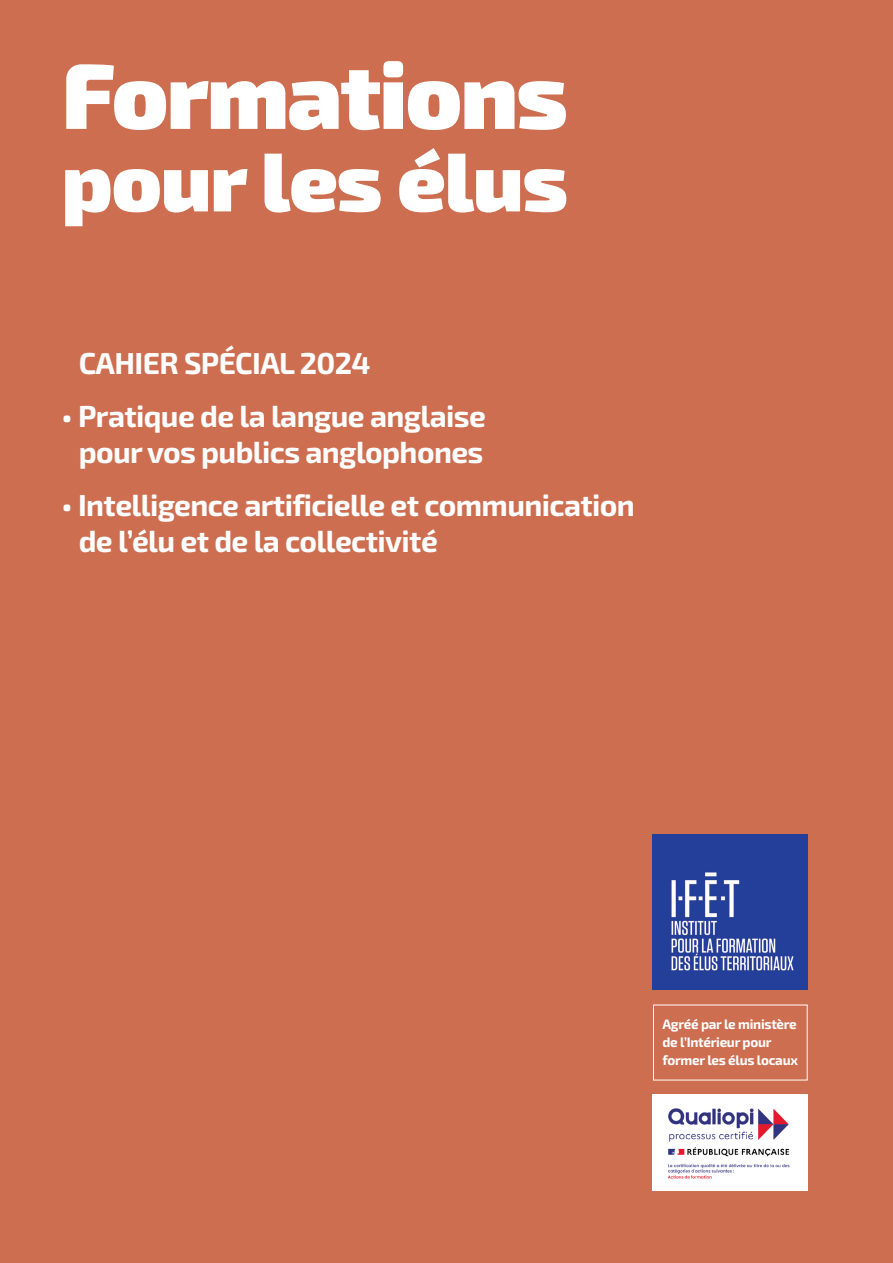
<style>
.page{position:relative;width:893px;height:1263px;background:#ce6e51}
.page>*{position:absolute;margin:0;border:0;box-sizing:border-box;transform-origin:0 0}
.t1{font:900 93px "Exo 2";letter-spacing:-.02em;color:#fff}
.t2{font:900 82.5px "Exo 2";letter-spacing:-.015em;color:#fff}
.Grands-titres{font:700 30.3px "Exo 2";letter-spacing:-.02em;color:#fff}
.Grands-titres-2{font:700 13.65px/18px "Exo 2";letter-spacing:-.02em;color:#fff}
</style>
<div class="page">
<img style="left:655px;top:834px;width:153px;height:154px">
<div style="left:653px;top:1094px;width:155px;height:97px;background:#fff"></div>
<img style="left:667px;top:1108px;width:123px;height:71px">
<p class="t1" style="left:62px;top:39px;width:508px">Formations</p>
<p class="t2" style="left:62px;top:132px;width:508px">pour les élus</p>
<p class="Grands-titres" style="left:79px;top:345px;width:293px">CAHIER SPÉCIAL 2024</p>
<p class="Grands-titres" style="left:62px;top:398px;width:426px">• Pratique de la langue anglaise</p>
<p class="Grands-titres" style="left:79px;top:434px;width:406px">pour vos publics anglophones</p>
<p class="Grands-titres" style="left:62px;top:487px;width:575px">• Intelligence artificielle et communication</p>
<p class="Grands-titres" style="left:79px;top:523px;width:361px">de l’élu et de la collectivité</p>
<p class="Grands-titres-2" style="left:662px;top:1016px;width:137px">Agréé par le ministère de l’Intérieur pour former les élus locaux</p>
</div>
